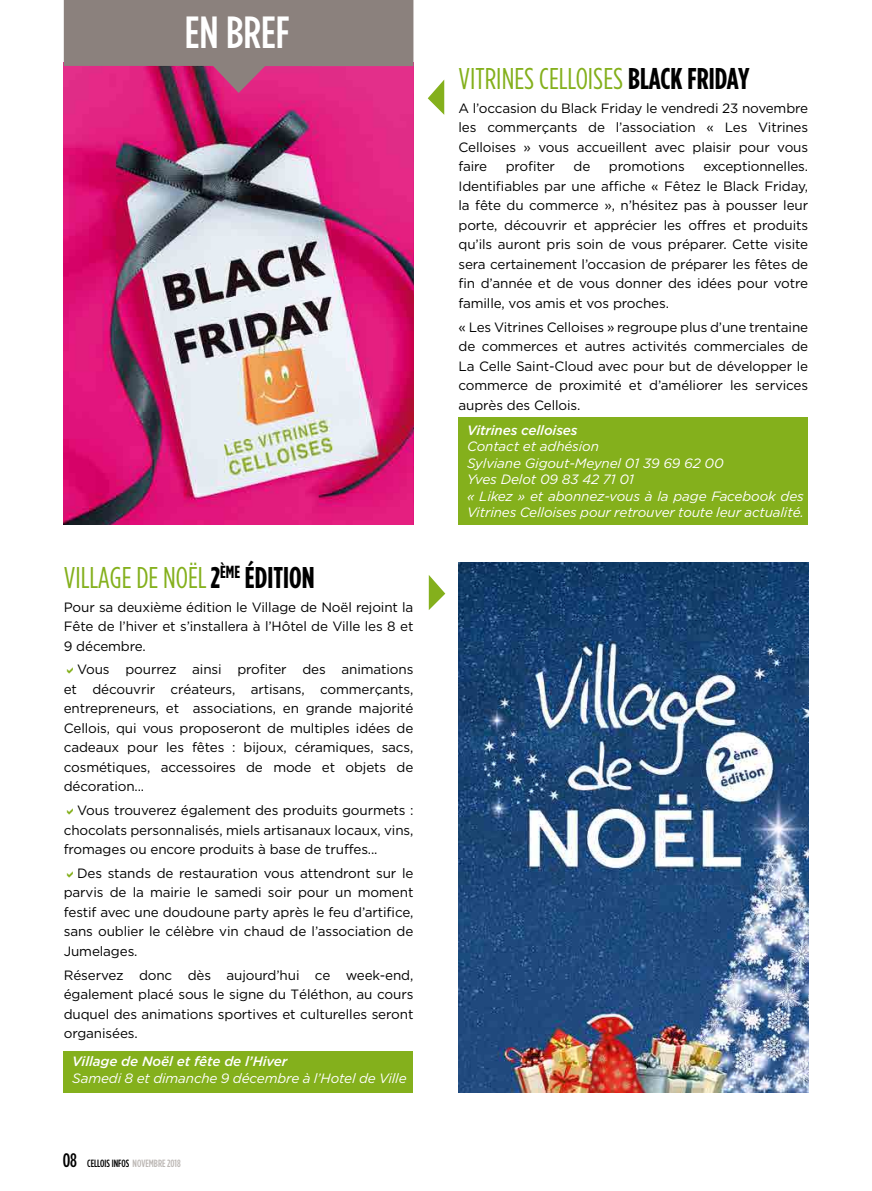
<style>
.page{position:relative;width:872px;height:1191px;background:#fff}
.page>*{position:absolute;margin:0;border:0;box-sizing:border-box;transform-origin:0 0}
.t1{font:500 condensed 45px "Gotham";color:#fff}
.t2{font:condensed 30px "Gotham";color:#84b01c}
.t3{font:13.5px/19.5px "Gotham";letter-spacing:-.01em;color:#000;text-align:justify}
.t4{font:italic 13.5px/16.5px "Gotham";letter-spacing:-.01em;color:#fff}
.t5{font:italic 500 13.5px "Gotham";letter-spacing:-.01em;color:#fff}
.t6{font:500 condensed 10.5px "Gotham";color:#000}
.s1{font-weight:700;color:#000}
.s2{font-size:19.5px}
.s3{color:#bbb6b3}
</style>
<div class="page">
<div style="left:458px;top:417px;width:350px;height:108px;background:#84b01c"></div>
<img style="left:64px;top:93px;width:349px;height:432px">
<svg style="left:64px;top:0;width:349px;height:93px;background:#9e687c"></svg>
<svg style="left:428px;top:80px;width:16px;height:35px"></svg>
<img style="left:458px;top:562px;width:350px;height:530px">
<svg style="left:429px;top:575px;width:16px;height:35px"></svg>
<div style="left:63px;top:1051px;width:350px;height:41px;background:#84b01c"></div>
<h1 class="t1" style="left:185px;top:8px;width:106px">EN BREF</h1>
<h2 class="t2" style="left:64px;top:561px;width:252px">VILLAGE DE NOËL<span class="s1">2</span><sup>ÈME</sup> <span class="s1">ÉDITION</span></h2>
<p class="t3" style="left:64px;top:597px;width:351px">Pour sa deuxième édition le Village de Noël rejoint la Fête de l’hiver et s’installera à l’Hôtel de Ville les 8 et 9 décembre.</p>
<p class="t3" style="left:64px;top:659px;width:351px;text-indent:13px">Vous pourrez ainsi profiter des animations et découvrir créateurs, artisans, commerçants, entrepreneurs, et associations, en grande majorité Cellois, qui vous proposeront de multiples idées de cadeaux pour les fêtes : bijoux, céramiques, sacs, cosmétiques, accessoires de mode et objets de décoration...</p>
<p class="t3" style="left:64px;top:800px;width:351px;text-indent:13px">Vous trouverez également des produits gourmets : chocolats personnalisés, miels artisanaux locaux, vins, fromages ou encore produits à base de truffes...</p>
<p class="t3" style="left:64px;top:863px;width:351px;text-indent:13px">Des stands de restauration vous attendront sur le parvis de la mairie le samedi soir pour un moment festif avec une doudoune party après le feu d’artifice, sans oublier le célèbre vin chaud de l’association de Jumelages.</p>
<p class="t3" style="left:64px;top:965px;width:351px">Réservez donc dès aujourd’hui ce week-end, également placé sous le signe du Téléthon, au cours duquel des animations sportives et culturelles seront organisées.</p>
<p class="t5" style="left:72px;top:1053px;width:217px">Village de Noël et fête de l’Hiver</p>
<p class="t4" style="left:72px;top:1069px;width:336px">Samedi 8 et dimanche 9 décembre à l’Hotel de Ville</p>
<p class="t6" style="left:63px;top:1157px;width:119px"><span class="s2">08</span> CELLOIS INFOS <span class="s3">NOVEMBRE 2018</span></p>
<h2 class="t2" style="left:458px;top:63px;width:292px">VITRINES CELLOISES <span class="s1">BLACK FRIDAY</span></h2>
<p class="t3" style="left:458px;top:98px;width:351px">A l’occasion du Black Friday le vendredi 23 novembre les commerçants de l’association « Les Vitrines Celloises » vous accueillent avec plaisir pour vous faire</p>
<p class="t3" style="left:506px;top:157px;width:51px">profiter</p>
<p class="t3" style="left:573px;top:157px;width:18px">de</p>
<p class="t3" style="left:609px;top:157px;width:77px">promotions</p>
<p class="t3" style="left:458px;top:157px;width:351px;text-indent:245px">exceptionnelles.<br>Identifiables par une affiche « Fêtez le Black Friday, la fête du commerce », n’hésitez pas à pousser leur porte, découvrir et apprécier les offres et produits qu’ils auront pris soin de vous préparer. Cette visite sera certainement l’occasion de préparer les fêtes de fin d’année et de vous donner des idées pour votre famille, vos amis et vos proches.</p>
<p class="t3" style="left:458px;top:317px;width:351px">« Les Vitrines Celloises » regroupe plus d’une trentaine de commerces et autres activités commerciales de La Celle Saint-Cloud avec pour but de développer le commerce de proximité et d’améliorer les services auprès des Cellois.</p>
<p class="t5" style="left:467px;top:422px;width:112px">Vitrines celloises</p>
<p class="t4" style="left:467px;top:438px;width:338px">Contact et adhésion<br>Sylviane Gigout-Meynel 01 39 69 62 00<br>Yves Delot 09 83 42 71 01<br>« Likez » et abonnez-vous à la page Facebook des Vitrines Celloises pour retrouver toute leur actualité.</p>
</div>
